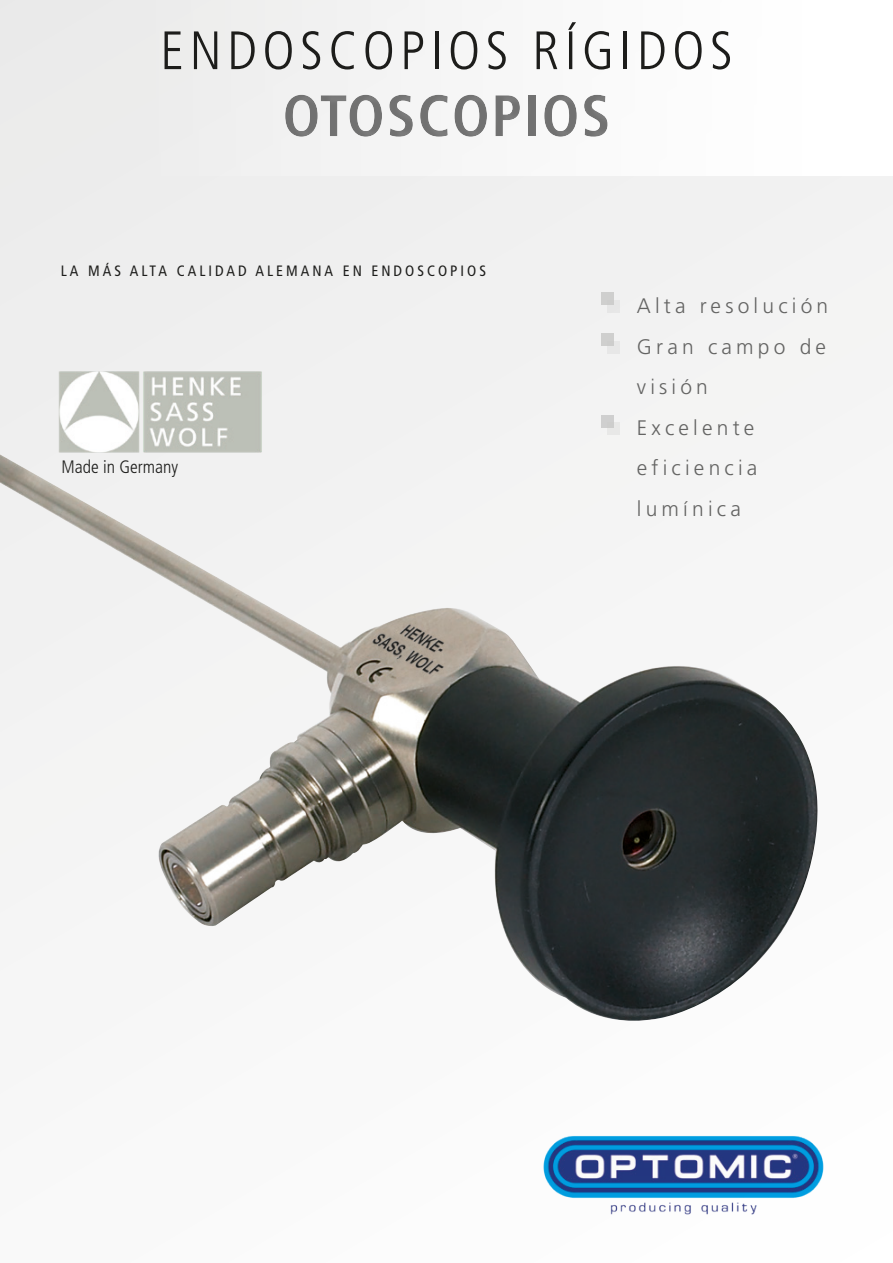
<style>
.page{position:relative;width:893px;height:1263px;background:#f6f6f6}
.page>*{position:absolute;margin:0;border:0;box-sizing:border-box;transform-origin:0 0}
.t1{font:700 condensed 58.5px "Frutiger LT Std";letter-spacing:.03em;color:#7c7c7c}
.t2{font:300 condensed 54px "Frutiger LT Std";letter-spacing:.1em;color:#1d1d1b}
.t3{font:300 21px/40.5px "Frutiger LT Std";letter-spacing:.2em;color:#646463}
.t4{font:300 condensed 18px "Frutiger LT Std";color:#1d1d1b}
.t5{font:condensed 15px "Frutiger LT Std";letter-spacing:.2em;color:#1d1d1b}
</style>
<div class="page">
<img style="left:0;top:454px;width:818px;height:567px">
<div style="left:63px;top:81px;width:766px;height:75px;background:#1d1d1b;opacity:.1"></div>
<div style="left:602px;top:292px;width:12px;height:13px;background:#cfcfce"></div>
<svg style="left:607px;top:300px;width:12px;height:12px"></svg>
<div style="left:602px;top:333px;width:12px;height:13px;background:#cfcfce"></div>
<svg style="left:607px;top:341px;width:12px;height:12px"></svg>
<div style="left:602px;top:415px;width:12px;height:13px;background:#cfcfcf"></div>
<svg style="left:607px;top:423px;width:12px;height:12px"></svg>
<img style="left:54px;top:371px;width:215px;height:91px">
<img style="left:543px;top:1136px;width:281px;height:79px">
<p class="t2" style="left:160px;top:20px;width:574px">ENDOSCOPIOS RÍGIDOS</p>
<h1 class="t1" style="left:282px;top:81px;width:329px">OTOSCOPIOS</h1>
<p class="t5" style="left:61px;top:262px;width:427px">LA MÁS ALTA CALIDAD ALEMANA EN ENDOSCOPIOS</p>
<p class="t4" style="left:62px;top:456px;width:118px">Made in Germany</p>
<p class="t3" style="left:637px;top:286px;width:193px">Alta resolución</p>
<p class="t3" style="left:637px;top:327px;width:191px">Gran campo de visión</p>
<p class="t3" style="left:637px;top:408px;width:119px">Excelente</p>
<p class="t3" style="left:637px;top:448px;width:122px">eficiencia lumínica</p>
</div>
